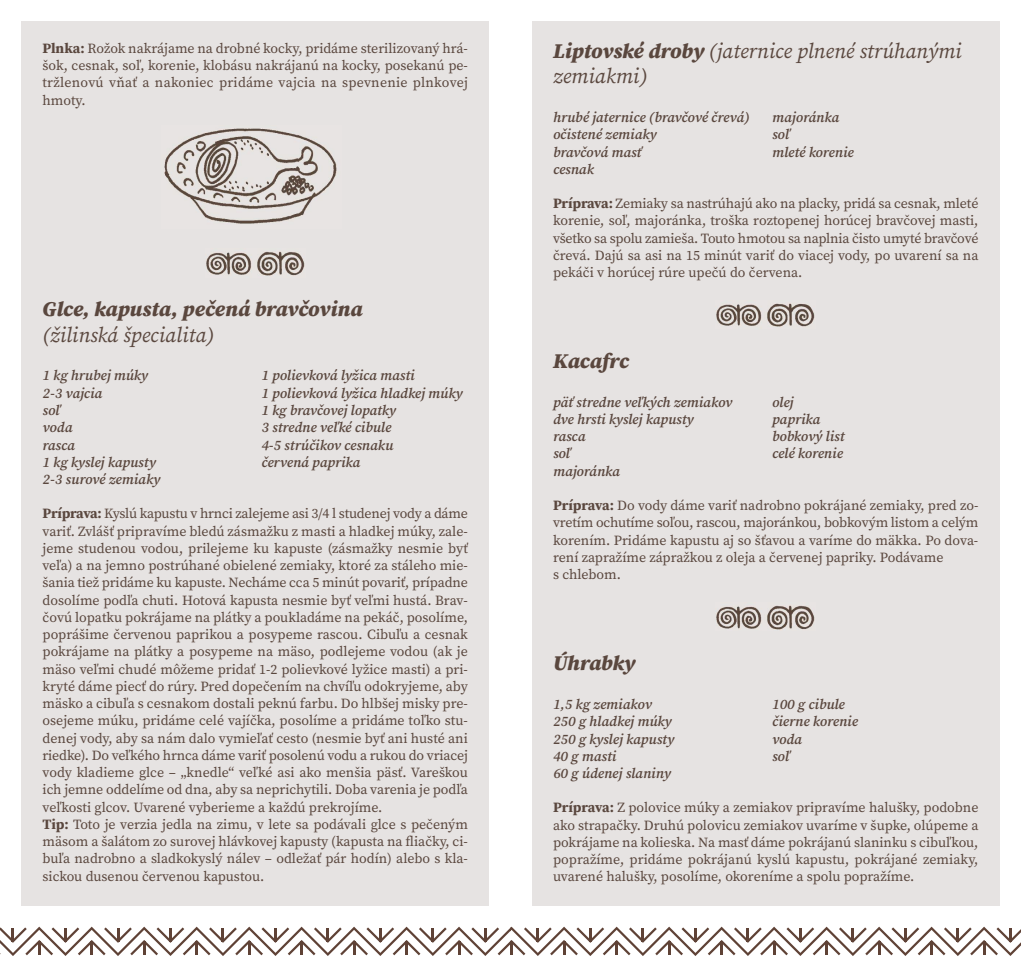
<style>
.page{position:relative;width:1021px;height:978px;background:#fff}
.page>*{position:absolute;margin:0;border:0;box-sizing:border-box;transform-origin:0 0}
.t1{font:italic 21px/25.2px "Source Serif Pro";color:#5a473e}
.t2{font:italic 900 21px "Source Serif Pro";letter-spacing:-.005em;color:#5a473e}
.t3{font:italic 600 14.25px/17.2px "Source Serif Pro";color:#5a473e}
.t4{font:13.95px/17.2px "Source Serif Pro";color:#5a473e;text-align:justify}
.s1{font-weight:700;font-size:14.25px}
.s2{font-weight:900}
</style>
<div class="page">
<div style="left:531px;top:21px;width:468px;height:885px;background:#e6e3e2"></div>
<img style="left:716px;top:303px;width:99px;height:24px">
<img style="left:716px;top:605px;width:99px;height:25px">
<div style="left:21px;top:21px;width:468px;height:885px;background:#e6e3e2"></div>
<img style="left:206px;top:251px;width:99px;height:25px">
<svg style="left:0;top:927px;width:1020px;height:29px"></svg>
<img style="left:164px;top:128px;width:173px;height:96px">
<p class="t4" style="left:43px;top:41px;width:427px"><span class="s1">Plnka:</span> Rožok nakrájame na drobné kocky, pridáme sterilizovaný hrá&shy;šok, cesnak, soľ, korenie, klobásu nakrájanú na kocky, posekanú pe&shy;tržlenovú vňať a nakoniec pridáme vajcia na spevnenie plnkovej hmoty.</p>
<h1 class="t2" style="left:43px;top:301px;width:321px">Glce, kapusta, pečená bravčovina</h1>
<h1 class="t1" style="left:43px;top:324px;width:173px">(žilinská špecialita)</h1>
<p class="t3" style="left:43px;top:368px;width:119px">1 kg hrubej múky<br>2-3 vajcia<br>soľ<br>voda<br>rasca<br>1 kg kyslej kapusty<br>2-3 surové zemiaky</p>
<p class="t3" style="left:261px;top:368px;width:203px">1 polievková lyžica masti<br>1 polievková lyžica hladkej múky<br>1 kg bravčovej lopatky<br>3 stredne veľké cibule<br>4-5 strúčikov cesnaku<br>červená paprika</p>
<p class="t4" style="left:43px;top:506px;width:427px;text-align:left"><span class="s1">Príprava:</span> Kyslú kapustu v hrnci zalejeme asi 3/4 l studenej vody a dáme variť. Zvlášť pripravíme bledú zásmažku z masti a hladkej múky, zale&shy;jeme studenou vodou, prilejeme ku kapuste (zásmažky nesmie byť veľa) a na jemno postrúhané obielené zemiaky, ktoré za stáleho mie&shy;šania tiež pridáme ku kapuste. Necháme cca 5 minút povariť, prípadne dosolíme podľa chuti. Hotová kapusta nesmie byť veľmi hustá. Brav&shy;čovú lopatku pokrájame na plátky a poukladáme na pekáč, posolíme, poprášime červenou paprikou a posypeme rascou. Cibuľu a cesnak pokrájame na plátky a posypeme na mäso, podlejeme vodou (ak je mäso veľmi chudé môžeme pridať 1-2 polievkové lyžice masti) a pri&shy;kryté dáme piecť do rúry. Pred dopečením na chvíľu odokryjeme, aby mäsko a cibuľa s cesnakom dostali peknú farbu. Do hlbšej misky pre&shy;osejeme múku, pridáme celé vajíčka, posolíme a pridáme toľko stu&shy;denej vody, aby sa nám dalo vymieľať cesto (nesmie byť ani husté ani riedke). Do veľkého hrnca dáme variť posolenú vodu a rukou do vriacej vody kladieme glce – „knedle“ veľké asi ako menšia päsť. Vareškou ich jemne oddelíme od dna, aby sa neprichytili. Doba varenia je podľa veľkosti glcov. Uvarené vyberieme a každú prekrojíme.<br><span class="s1">Tip:</span> Toto je verzia jedla na zimu, v lete sa podávali glce s pečeným mäsom a šalátom zo surovej hlávkovej kapusty (kapusta na fliačky, ci&shy;buľa nadrobno a sladkokyslý nálev – odležať pár hodín) alebo s kla&shy;sickou dusenou červenou kapustou.</p>
<h1 class="t1" style="left:553px;top:40px;width:410px"><span class="s2">Liptovské droby</span> (jaternice plnené strúhanými zemiakmi)</h1>
<p class="t3" style="left:553px;top:110px;width:198px">hrubé jaternice (bravčové črevá) očistené zemiaky<br>bravčová masť<br>cesnak</p>
<p class="t3" style="left:772px;top:110px;width:83px">majoránka soľ<br>mleté korenie</p>
<p class="t4" style="left:553px;top:196px;width:427px"><span class="s1">Príprava:</span> Zemiaky sa nastrúhajú ako na placky, pridá sa cesnak, mleté korenie, soľ, majoránka, troška roztopenej horúcej bravčovej masti, všetko sa spolu zamieša. Touto hmotou sa naplnia čisto umyté bravčové črevá. Dajú sa asi na 15 minút variť do viacej vody, po uvarení sa na pekáči v horúcej rúre upečú do červena.</p>
<h1 class="t2" style="left:553px;top:353px;width:78px">Kacafrc</h1>
<p class="t3" style="left:553px;top:395px;width:181px">päť stredne veľkých zemiakov dve hrsti kyslej kapusty<br>rasca<br>soľ<br>majoránka</p>
<p class="t3" style="left:772px;top:395px;width:74px">olej paprika bobkový list celé korenie</p>
<p class="t4" style="left:553px;top:498px;width:427px;text-align:left"><span class="s1">Príprava:</span> Do vody dáme variť nadrobno pokrájané zemiaky, pred zo&shy;vretím ochutíme soľou, rascou, majoránkou, bobkovým listom a celým korením. Pridáme kapustu aj so šťavou a varíme do mäkka. Po dova&shy;rení zapražíme zápražkou z oleja a červenej papriky. Podávame<br>s chlebom.</p>
<h1 class="t2" style="left:553px;top:655px;width:84px">Úhrabky</h1>
<p class="t3" style="left:553px;top:697px;width:123px">1,5 kg zemiakov<br>250 g hladkej múky<br>250 g kyslej kapusty<br>40 g masti<br>60 g údenej slaniny</p>
<p class="t3" style="left:772px;top:697px;width:87px">100 g cibule čierne korenie voda<br>soľ</p>
<p class="t4" style="left:553px;top:800px;width:427px"><span class="s1">Príprava:</span> Z polovice múky a zemiakov pripravíme halušky, podobne ako strapačky. Druhú polovicu zemiakov uvaríme v šupke, olúpeme a pokrájame na kolieska. Na masť dáme pokrájanú slaninku s cibuľkou, popražíme, pridáme pokrájanú kyslú kapustu, pokrájané zemiaky, uvarené halušky, posolíme, okoreníme a spolu popražíme.</p>
</div>
